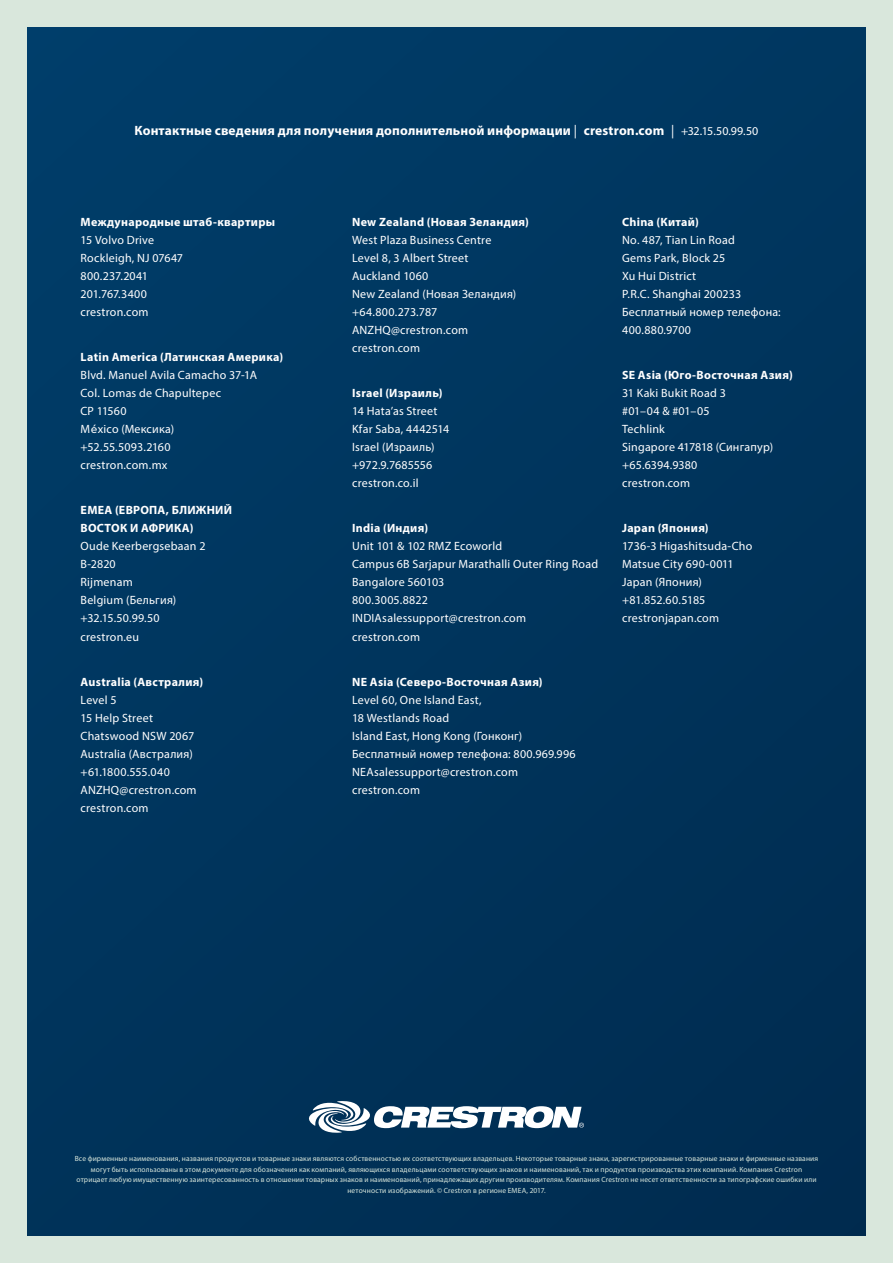
<style>
.page{position:relative;width:893px;height:1263px;background:#d9e7dc}
.page>*{position:absolute;margin:0;border:0;box-sizing:border-box;transform-origin:0 0}
.t1{font:700 13.5px "Myriad Pro";letter-spacing:.01em;color:#fff}
.t2{font:12px/18px "Myriad Pro";letter-spacing:.015em;color:#fff}
.t3{font:700 12px/18px "Myriad Pro";letter-spacing:.025em;color:#fff}
.t4{font:7.5px/10.5px "Myriad Pro";letter-spacing:.02em;color:#d9e7dc;text-align:center}
.s1{font-weight:400}
.s2{font-weight:400;font-size:12px}
.s3{font-family:"Mark Pro"}
</style>
<div class="page">
<div style="left:28px;top:27px;width:837px;height:1208px;background:#00355d"></div>
<svg style="left:309px;top:1101px;width:275px;height:32px"></svg>
<p class="t1" style="left:135px;top:122px;width:625px">Контактные сведения для получения дополнительной информации <span class="s1">|</span> crestron.com <span class="s1">|</span> <span class="s2">+32.15.50.99.50</span></p>
<p class="t3" style="left:81px;top:213px;width:196px">Международные штаб-квартиры</p>
<p class="t2" style="left:81px;top:231px;width:104px">15 Volvo Drive<br>Rockleigh, NJ 07647<br>800.237.2041<br>201.767.3400 crestron.com</p>
<p class="t3" style="left:81px;top:348px;width:204px">Latin America (Латинская Америка)</p>
<p class="t2" style="left:81px;top:366px;width:178px">Blvd. Manuel Avila Camacho 37-1A<br>Col. Lomas de Chapultepec<br>CP 11560<br>M<span class="s3">é</span>xico (Мексика) +52.55.5093.2160 crestron.com.mx</p>
<p class="t3" style="left:81px;top:501px;width:153px">EMEA (ЕВРОПА, БЛИЖНИЙ<br>ВОСТОК И АФРИКА)</p>
<p class="t2" style="left:81px;top:537px;width:126px">Oude Keerbergsebaan 2<br>B-2820<br>Rijmenam<br>Belgium (Бельгия) +32.15.50.99.50 crestron.eu</p>
<p class="t3" style="left:81px;top:672px;width:124px">Australia (Австралия)</p>
<p class="t2" style="left:81px;top:690px;width:118px">Level 5<br>15 Help Street<br>Chatswood NSW 2067<br>Australia (Австралия) +61.1800.555.040<br>ANZHQ@crestron.com crestron.com</p>
<p class="t3" style="left:352px;top:213px;width:178px">New Zealand (Новая Зеландия)</p>
<p class="t2" style="left:352px;top:231px;width:166px">West Plaza Business Centre<br>Level 8, 3 Albert Street<br>Auckland 1060<br>New Zealand (Новая Зеландия) +64.800.273.787<br>ANZHQ@crestron.com crestron.com</p>
<p class="t3" style="left:352px;top:384px;width:92px">Israel (Израиль)</p>
<p class="t2" style="left:352px;top:402px;width:99px">14 Hata’as Street<br>Kfar Saba, 4442514<br>Israel (Израиль) +972.9.7685556 crestron.co.il</p>
<p class="t3" style="left:352px;top:519px;width:78px">India (Индия)</p>
<p class="t2" style="left:352px;top:537px;width:248px">Unit 101 &amp; 102 RMZ Ecoworld<br>Campus 6B Sarjapur Marathalli Outer Ring Road<br>Bangalore 560103<br>800.3005.8822<br>INDIAsalessupport@crestron.com<br>crestron.com</p>
<p class="t3" style="left:352px;top:672px;width:192px">NE Asia (Северо-Восточная Азия)</p>
<p class="t2" style="left:352px;top:690px;width:225px">Level 60, One Island East,<br>18 Westlands Road<br>Island East, Hong Kong (Гонконг)<br>Бесплатный номер телефона: 800.969.996<br>NEAsalessupport@crestron.com crestron.com</p>
<p class="t3" style="left:622px;top:213px;width:78px">China (Китай)</p>
<p class="t2" style="left:622px;top:231px;width:160px">No. 487, Tian Lin Road<br>Gems Park, Block 25<br>Xu Hui District<br>P.R.C. Shanghai 200233<br>Бесплатный номер телефона:<br>400.880.9700</p>
<p class="t3" style="left:622px;top:366px;width:172px">SE Asia (Юго-Восточная Азия)</p>
<p class="t2" style="left:622px;top:384px;width:153px">31 Kaki Bukit Road 3<br>#01–04 &amp; #01–05<br>Techlink<br>Singapore 417818 (Сингапур) +65.6394.9380<br>crestron.com</p>
<p class="t3" style="left:622px;top:519px;width:88px">Japan (Япония)</p>
<p class="t2" style="left:622px;top:537px;width:132px">1736-3 Higashitsuda-Cho<br>Matsue City 690-0011<br>Japan (Япония) +81.852.60.5185 crestronjapan.com</p>
<p class="t4" style="left:75px;top:1153px;width:745px">Все фирменные наименования, названия продуктов и товарные знаки являются собственностью их соответствующих владельцев. Некоторые товарные знаки, зарегистрированные товарные знаки и фирменные названия могут быть использованы в этом документе для обозначения как компаний, являющихся владельцами соответствующих знаков и наименований, так и продуктов производства этих компаний. Компания Crestron отрицает любую имущественную заинтересованность в отношении товарных знаков и наименований, принадлежащих другим производителям. Компания Crestron не несет ответственности за типографские ошибки или неточности изображений. © Crestron в регионе EMEA, 2017.</p>
</div>
